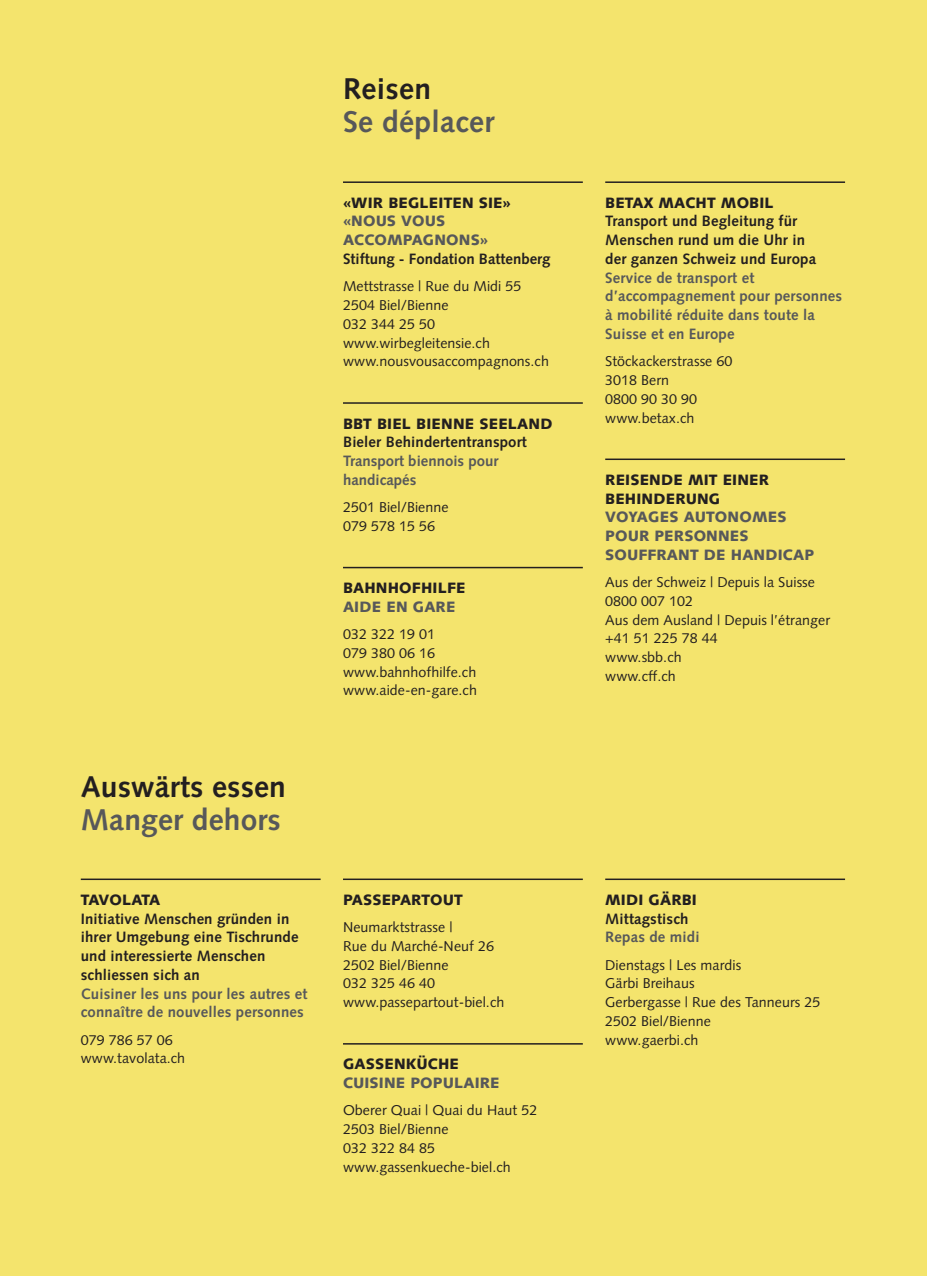
<style>
.page{position:relative;width:927px;height:1276px;background:#f4e46d}
.page>*{position:absolute;margin:0;border:0;box-sizing:border-box;transform-origin:0 0}
.t1{font:700 30px "Syntax LT Std";letter-spacing:.005em;color:#57585a}
.t2{font:700 30px "Syntax LT Std";letter-spacing:.005em;color:#231f20}
.t3{font:700 15px/18.8px "Syntax LT Std";letter-spacing:.01em;color:#231f20}
.t4{font:700 15px/18.8px "Syntax LT Std";letter-spacing:.01em;color:#57585a}
.t5{font:900 15px/18.8px "Syntax LT Std";letter-spacing:.01em;color:#231f20}
.t6{font:900 15px/18.8px "Syntax LT Std";letter-spacing:.01em;color:#57585a}
.t7{font:900 15px "Syntax LT Std";letter-spacing:-.065em;color:#231f20}
.t8{font:14.25px/18.8px "Syntax LT Std";letter-spacing:.005em;color:#231f20}
</style>
<div class="page">
<hr style="left:343px;top:181px;width:240px;height:2px;background:#231f20">
<hr style="left:343px;top:402px;width:240px;height:2px;background:#231f20">
<hr style="left:343px;top:567px;width:240px;height:1px;background:#231f20">
<hr style="left:605px;top:181px;width:240px;height:2px;background:#231f20">
<hr style="left:605px;top:458px;width:240px;height:2px;background:#231f20">
<hr style="left:81px;top:878px;width:240px;height:2px;background:#231f20">
<hr style="left:343px;top:878px;width:240px;height:2px;background:#231f20">
<hr style="left:343px;top:1043px;width:240px;height:1px;background:#231f20">
<hr style="left:605px;top:878px;width:240px;height:2px;background:#231f20">
<h1 class="t2" style="left:81px;top:769px;width:207px">Auswärts essen</h1>
<h1 class="t1" style="left:81px;top:802px;width:202px">Manger dehors</h1>
<p class="t7" style="left:81px;top:890px;width:81px">TAVOLATA</p>
<p class="t3" style="left:81px;top:909px;width:219px">Initiative Menschen gründen in ihrer Umgebung eine Tischrunde und interessierte Menschen schliessen sich an</p>
<p class="t4" style="left:81px;top:984px;width:228px">Cuisiner les uns pour les autres et connaître de nouvelles personnes</p>
<p class="t8" style="left:81px;top:1030px;width:106px">079 786 57 06 www.tavolata.ch</p>
<h1 class="t2" style="left:343px;top:71px;width:90px">Reisen</h1>
<h1 class="t1" style="left:343px;top:104px;width:153px">Se déplacer</h1>
<p class="t5" style="left:343px;top:193px;width:169px">«WIR BEGLEITEN SIE»</p>
<p class="t6" style="left:343px;top:212px;width:147px">«NOUS VOUS<br>ACCOMPAGNONS»</p>
<p class="t3" style="left:343px;top:249px;width:209px">Stiftung - Fondation Battenberg</p>
<p class="t8" style="left:343px;top:277px;width:207px">Mettstrasse | Rue du Midi 55<br>2504 Biel/Bienne<br>032 344 25 50 www.wirbegleitensie.ch www.nousvousaccompagnons.ch</p>
<p class="t5" style="left:343px;top:414px;width:211px">BBT BIEL BIENNE SEELAND</p>
<p class="t3" style="left:343px;top:433px;width:185px">Bieler Behindertentransport</p>
<p class="t4" style="left:343px;top:451px;width:157px">Transport biennois pour handicapés</p>
<p class="t8" style="left:343px;top:498px;width:107px">2501 Biel/Bienne<br>079 578 15 56</p>
<p class="t5" style="left:343px;top:578px;width:124px">BAHNHOFHILFE</p>
<p class="t6" style="left:343px;top:597px;width:114px">AIDE EN GARE</p>
<p class="t8" style="left:343px;top:625px;width:135px">032 322 19 01<br>079 380 06 16 www.bahnhofhilfe.ch www.aide-en-gare.ch</p>
<p class="t5" style="left:343px;top:890px;width:121px">PASSEPARTOUT</p>
<p class="t8" style="left:343px;top:918px;width:163px">Neumarktstrasse |<br>Rue du Marché-Neuf 26<br>2502 Biel/Bienne<br>032 325 46 40 www.passepartout-biel.ch</p>
<p class="t5" style="left:343px;top:1055px;width:117px">GASSENKÜCHE</p>
<p class="t6" style="left:343px;top:1073px;width:158px">CUISINE POPULAIRE</p>
<p class="t8" style="left:343px;top:1101px;width:196px">Oberer Quai | Quai du Haut 52<br>2503 Biel/Bienne<br>032 322 84 85 www.gassenkueche-biel.ch</p>
<p class="t5" style="left:605px;top:193px;width:170px">BETAX MACHT MOBIL</p>
<p class="t3" style="left:605px;top:212px;width:212px">Transport und Begleitung für<br>Menschen rund um die Uhr in der ganzen Schweiz und Europa</p>
<p class="t4" style="left:605px;top:268px;width:239px">Service de transport et d’accompagnement pour personnes à mobilité réduite dans toute la<br>Suisse et en Europe</p>
<p class="t8" style="left:605px;top:352px;width:129px">Stöckackerstrasse 60<br>3018 Bern<br>0800 90 30 90 www.betax.ch</p>
<p class="t5" style="left:605px;top:470px;width:165px">REISENDE MIT EINER<br>BEHINDERUNG</p>
<p class="t6" style="left:605px;top:508px;width:210px">VOYAGES AUTONOMES<br>POUR PERSONNES<br>SOUFFRANT DE HANDICAP</p>
<p class="t8" style="left:605px;top:573px;width:226px">Aus der Schweiz | Depuis la Suisse<br>0800 007 102<br>Aus dem Ausland | Depuis l’étranger +41 51 225 78 44<br>www.sbb.ch<br>www.cff.ch</p>
<p class="t5" style="left:605px;top:890px;width:93px">MIDI GÄRBI</p>
<p class="t3" style="left:605px;top:909px;width:85px">Mittagstisch</p>
<p class="t4" style="left:605px;top:928px;width:96px">Repas de midi</p>
<p class="t8" style="left:605px;top:955px;width:217px">Dienstags | Les mardis<br>Gärbi Breihaus<br>Gerbergasse | Rue des Tanneurs 25<br>2502 Biel/Bienne<br>www.gaerbi.ch</p>
</div>
